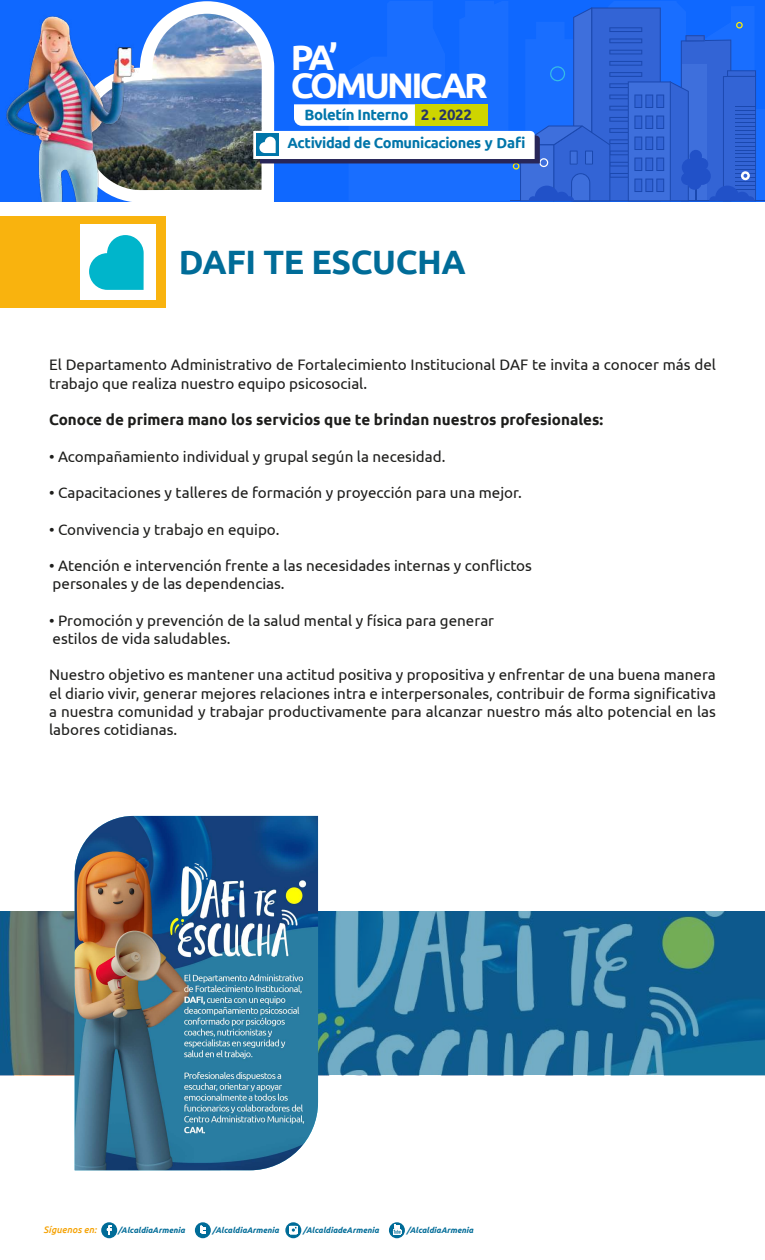
<style>
.page{position:relative;width:765px;height:1260px;background:#fff}
.page>*{position:absolute;margin:0;border:0;box-sizing:border-box;transform-origin:0 0}
.t1{font:700 35.5px/28px "Ubuntu";letter-spacing:-.075em;color:#fff}
.t2{font:700 33.75px "Ubuntu";letter-spacing:-.01em;color:#006c98}
.t3{font:15.25px/18.2px "Ubuntu";color:#1d1d1b}
.t4{font:700 15.25px "Ubuntu";color:#1d1d1b}
.t5{font:700 15px "Ubuntu";letter-spacing:-.025em;color:#0076aa}
.t6{font:700 14.62px "Ubuntu";letter-spacing:-.025em;color:#0075a9}
.t7{font:italic 500 9.5px "Ubuntu";color:#f5a204}
.t8{font:italic 700 8.12px "Ubuntu";color:#006c98}
.s1{color:#263567}
</style>
<div class="page">
<svg style="left:389px;top:1222px;width:16px;height:16px"></svg>
<svg style="left:393px;top:1225px;width:8px;height:11px"></svg>
<svg style="left:101px;top:1222px;width:16px;height:16px"></svg>
<svg style="left:107px;top:1225px;width:4px;height:10px"></svg>
<div style="left:195px;top:1222px;width:16px;height:16px;background:#006c98;border-radius:50%"></div>
<svg style="left:200px;top:1226px;width:6px;height:8px"></svg>
<svg style="left:285px;top:1222px;width:16px;height:16px"></svg>
<div style="left:289px;top:1226px;width:8px;height:8px;background:#fff"></div>
<svg style="left:291px;top:1226px;width:6px;height:6px"></svg>
<img style="left:74px;top:1px;width:200px;height:201px">
<svg style="left:349px;top:1px;width:416px;height:199px;background:#136afe"></svg>
<hr style="left:510px;top:200px;width:255px;height:1px;background:#282658">
<svg style="left:253px;top:7px;width:503px;height:194px;background:#407be7"></svg>
<img style="left:0;top:6px;width:142px;height:195px">
<img style="left:0;top:911px;width:765px;height:164px">
<img style="left:75px;top:816px;width:243px;height:354px">
<div style="left:0;top:217px;width:165px;height:91px;background:#f9b30e"></div>
<div style="left:80px;top:225px;width:76px;height:75px;background:#fff"></div>
<svg style="left:89px;top:235px;width:55px;height:55px"></svg>
<h1 class="t1" style="left:291px;top:43px;width:199px">PA’<br>COMUNICAR</h1>
<p class="t5" style="left:304px;top:105px;width:169px">Boletín Interno <span class="s1">2 . 2022</span></p>
<p class="t6" style="left:288px;top:134px;width:240px">Actividad de Comunicaciones y Dafi</p>
<h2 class="t2" style="left:179px;top:242px;width:288px">DAFI TE ESCUCHA</h2>
<p class="t3" style="left:49px;top:355px;width:668px">El Departamento Administrativo de Fortalecimiento Institucional DAF te invita a conocer más del trabajo que realiza nuestro equipo psicosocial.</p>
<p class="t4" style="left:49px;top:410px;width:556px">Conoce de primera mano los servicios que te brindan nuestros profesionales:</p>
<p class="t3" style="left:49px;top:447px;width:398px">• Acompañamiento individual y grupal según la necesidad.</p>
<p class="t3" style="left:49px;top:483px;width:474px">• Capacitaciones y talleres de formación y proyección para una mejor.</p>
<p class="t3" style="left:49px;top:519px;width:232px">• Convivencia y trabajo en equipo.</p>
<p class="t3" style="left:49px;top:556px;width:484px">• Atención e intervención frente a las necesidades internas y conflictos personales y de las dependencias.</p>
<p class="t3" style="left:49px;top:611px;width:447px">• Promoción y prevención de la salud mental y física para generar estilos de vida saludables.</p>
<p class="t3" style="left:49px;top:665px;width:668px;text-align:justify">Nuestro objetivo es mantener una actitud positiva y propositiva y enfrentar de una buena manera el diario vivir, generar mejores relaciones intra e interpersonales, contribuir de forma significativa a nuestra comunidad y trabajar productivamente para alcanzar nuestro más alto potencial en las labores cotidianas.</p>
<p class="t7" style="left:44px;top:1224px;width:54px">Síguenos en:</p>
<p class="t8" style="left:118px;top:1225px;width:68px">/AlcaldiaArmenia</p>
<p class="t8" style="left:213px;top:1225px;width:68px">/AlcaldiaArmenia</p>
<p class="t8" style="left:303px;top:1225px;width:77px">/AlcaldiadeArmenia</p>
<p class="t8" style="left:407px;top:1225px;width:68px">/AlcaldiaArmenia</p>
</div>
